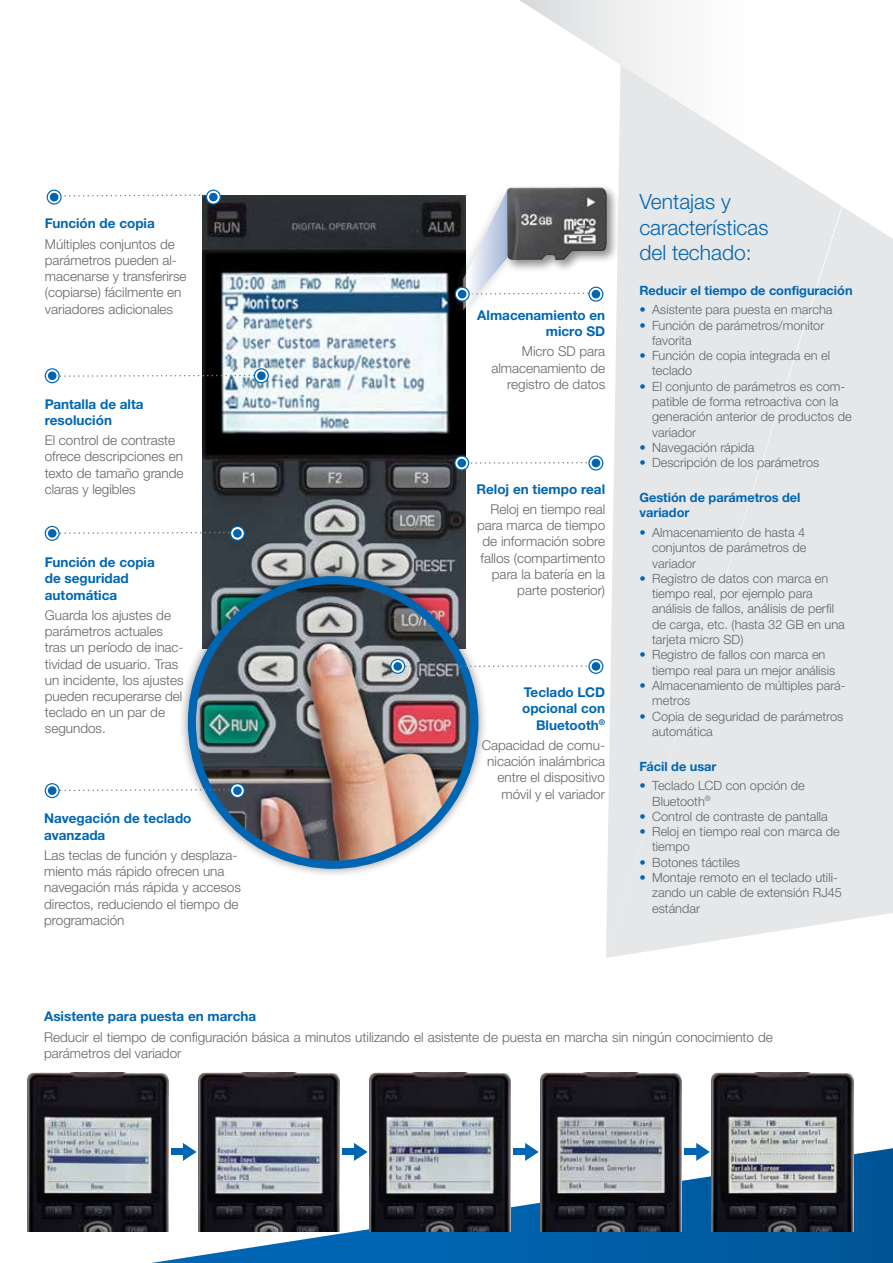
<style>
.page{position:relative;width:893px;height:1263px;background:#fff}
.page>*{position:absolute;margin:0;border:0;box-sizing:border-box;transform-origin:0 0}
.t1{font:300 21px/25.2px "Helvetica Neue LTW1 G";color:#0066b3}
.t2{font:300 13.5px/16.2px "Helvetica Neue LTW1 G";color:#636466}
.t3{font:700 13.5px/16.2px "Helvetica Neue LTW1 G";color:#0066b3}
.t4{font:300 12.75px/15.3px "Helvetica Neue LTW1 G";color:#636466}
.t5{font:700 12.75px/15.3px "Helvetica Neue LTW1 G";color:#0066b3}
.s1{color:#0066b3}
</style>
<div class="page">
<svg style="left:151px;top:1148px;width:742px;height:115px"></svg>
<div style="left:606px;top:239px;width:287px;height:719px;background:#e6e7e8"></div>
<svg style="left:519px;top:0;width:374px;height:239px"></svg>
<div style="left:342px;top:1148px;width:12px;height:7px;background:#0066b3"></div>
<svg style="left:354px;top:1143px;width:14px;height:18px"></svg>
<div style="left:513px;top:1148px;width:13px;height:7px;background:#0066b3"></div>
<svg style="left:525px;top:1143px;width:14px;height:18px"></svg>
<div style="left:684px;top:1148px;width:13px;height:7px;background:#0066b3"></div>
<svg style="left:696px;top:1143px;width:14px;height:18px"></svg>
<img style="left:28px;top:1072px;width:141px;height:159px">
<img style="left:370px;top:1072px;width:141px;height:159px">
<img style="left:712px;top:1072px;width:141px;height:159px">
<img style="left:199px;top:1072px;width:141px;height:159px">
<img style="left:541px;top:1072px;width:141px;height:159px">
<div style="left:171px;top:1148px;width:12px;height:7px;background:#0066b3"></div>
<svg style="left:183px;top:1143px;width:14px;height:18px"></svg>
<img style="left:202px;top:196px;width:263px;height:371px">
<div style="left:179px;top:567px;width:309px;height:311px;background:#000;opacity:.44"></div>
<img style="left:192px;top:580px;width:282px;height:285px">
<div style="left:188px;top:576px;width:290px;height:293px;border:8px solid #0066b3;border-radius:50%"></div>
<svg style="left:469px;top:462px;width:118px;height:2px"></svg>
<svg style="left:405px;top:665px;width:182px;height:2px"></svg>
<svg style="left:60px;top:531px;width:170px;height:4px"></svg>
<svg style="left:60px;top:788px;width:170px;height:4px"></svg>
<svg style="left:60px;top:374px;width:194px;height:4px"></svg>
<svg style="left:61px;top:194px;width:145px;height:3px"></svg>
<div style="left:503px;top:183px;width:117px;height:90px;background:#000;opacity:.44"></div>
<img style="left:517px;top:187px;width:90px;height:73px">
<svg style="left:47px;top:190px;width:14px;height:14px"></svg>
<div style="left:47px;top:190px;width:15px;height:15px;border:1px solid #0066b3;border-radius:50%"></div>
<div style="left:50px;top:193px;width:8px;height:8px;background:#0066b3;border-radius:50%"></div>
<svg style="left:206px;top:190px;width:14px;height:14px"></svg>
<div style="left:206px;top:190px;width:15px;height:15px;border:1px solid #0066b3;border-radius:50%"></div>
<div style="left:209px;top:193px;width:9px;height:8px;background:#0066b3;border-radius:50%"></div>
<svg style="left:254px;top:369px;width:14px;height:14px"></svg>
<div style="left:254px;top:368px;width:15px;height:15px;border:1px solid #0066b3;border-radius:50%"></div>
<div style="left:257px;top:371px;width:9px;height:9px;background:#0066b3;border-radius:50%"></div>
<svg style="left:45px;top:369px;width:14px;height:14px"></svg>
<div style="left:45px;top:368px;width:15px;height:15px;border:1px solid #0066b3;border-radius:50%"></div>
<div style="left:48px;top:371px;width:9px;height:9px;background:#0066b3;border-radius:50%"></div>
<svg style="left:45px;top:526px;width:14px;height:14px"></svg>
<div style="left:45px;top:526px;width:15px;height:15px;border:1px solid #0066b3;border-radius:50%"></div>
<div style="left:48px;top:529px;width:9px;height:9px;background:#0066b3;border-radius:50%"></div>
<svg style="left:231px;top:526px;width:13px;height:14px"></svg>
<div style="left:230px;top:526px;width:15px;height:15px;border:1px solid #0066b3;border-radius:50%"></div>
<div style="left:233px;top:529px;width:9px;height:9px;background:#0066b3;border-radius:50%"></div>
<svg style="left:45px;top:784px;width:14px;height:13px"></svg>
<div style="left:45px;top:783px;width:15px;height:15px;border:1px solid #0066b3;border-radius:50%"></div>
<div style="left:48px;top:786px;width:9px;height:9px;background:#0066b3;border-radius:50%"></div>
<svg style="left:231px;top:784px;width:13px;height:13px"></svg>
<div style="left:230px;top:783px;width:15px;height:15px;border:1px solid #0066b3;border-radius:50%"></div>
<div style="left:233px;top:786px;width:9px;height:9px;background:#0066b3;border-radius:50%"></div>
<svg style="left:589px;top:659px;width:14px;height:14px"></svg>
<div style="left:588px;top:659px;width:15px;height:15px;border:1px solid #0066b3;border-radius:50%"></div>
<div style="left:592px;top:662px;width:8px;height:9px;background:#0066b3;border-radius:50%"></div>
<svg style="left:589px;top:456px;width:14px;height:14px"></svg>
<div style="left:588px;top:455px;width:15px;height:16px;border:1px solid #0066b3;border-radius:50%"></div>
<div style="left:592px;top:459px;width:8px;height:8px;background:#0066b3;border-radius:50%"></div>
<svg style="left:455px;top:456px;width:14px;height:14px"></svg>
<div style="left:454px;top:455px;width:15px;height:16px;border:1px solid #0066b3;border-radius:50%"></div>
<div style="left:457px;top:459px;width:9px;height:8px;background:#0066b3;border-radius:50%"></div>
<svg style="left:589px;top:287px;width:14px;height:14px"></svg>
<div style="left:588px;top:287px;width:15px;height:15px;border:1px solid #0066b3;border-radius:50%"></div>
<div style="left:592px;top:290px;width:8px;height:8px;background:#0066b3;border-radius:50%"></div>
<svg style="left:391px;top:659px;width:14px;height:14px"></svg>
<div style="left:390px;top:659px;width:15px;height:15px;border:1px solid #0066b3;border-radius:50%"></div>
<div style="left:393px;top:662px;width:9px;height:9px;background:#0066b3;border-radius:50%"></div>
<div style="left:453px;top:182px;width:64px;height:136px;background:#808285;opacity:.75"></div>
<svg style="left:463px;top:190px;width:135px;height:120px"></svg>
<svg style="left:455px;top:287px;width:14px;height:14px"></svg>
<div style="left:455px;top:287px;width:15px;height:15px;border:1px solid #0066b3;border-radius:50%"></div>
<div style="left:458px;top:290px;width:8px;height:8px;background:#0066b3;border-radius:50%"></div>
<p class="t3" style="left:45px;top:215px;width:111px">Función de copia</p>
<p class="t2" style="left:45px;top:236px;width:143px">Múltiples conjuntos de parámetros pueden al&shy;macenarse y transferirse (copiarse) fácilmente en variadores adicionales</p>
<p class="t3" style="left:45px;top:395px;width:100px">Pantalla de alta resolución</p>
<p class="t2" style="left:45px;top:432px;width:140px">El control de contraste ofrece descripciones en texto de tamaño grande claras y legibles</p>
<p class="t3" style="left:45px;top:554px;width:111px">Función de copia de seguridad automática</p>
<p class="t2" style="left:45px;top:607px;width:140px">Guarda los ajustes de parámetros actuales tras un período de inac&shy;tividad de usuario. Tras un incidente, los ajustes pueden recuperarse del teclado en un par de segundos.</p>
<p class="t3" style="left:44px;top:810px;width:149px">Navegación de teclado avanzada</p>
<p class="t2" style="left:44px;top:847px;width:198px">Las teclas de función y desplaza&shy;miento más rápido ofrecen una navegación más rápida y accesos directos, reduciendo el tiempo de programación</p>
<p class="t3" style="left:477px;top:307px;width:129px;text-align:right">Almacenamiento en micro SD</p>
<p class="t2" style="left:491px;top:343px;width:115px;text-align:right">Micro SD para almacenamiento de registro de datos</p>
<p class="t3" style="left:476px;top:481px;width:130px">Reloj en tiempo real</p>
<p class="t2" style="left:477px;top:501px;width:130px;text-align:right">Reloj en tiempo real para marca de tiempo de información sobre fallos (compartimento para la batería en la parte posterior)</p>
<p class="t3" style="left:522px;top:684px;width:84px;text-align:right">Teclado LCD opcional con<br>Bluetooth<sup>®</sup></p>
<p class="t2" style="left:482px;top:737px;width:125px;text-align:right">Capacidad de comu&shy;nicación inalámbrica entre el dispositivo móvil y el variador</p>
<h1 class="t1" style="left:639px;top:189px;width:131px">Ventajas y características del techado:</h1>
<p class="t5" style="left:639px;top:282px;width:215px">Reducir el tiempo de configuración</p>
<p class="t4" style="left:639px;top:302px;width:195px"><span class="s1">•</span> Asistente para puesta en marcha</p>
<p class="t4" style="left:652px;top:317px;width:174px;text-indent:-13px"><span class="s1">•</span> Función de parámetros/monitor favorita</p>
<p class="t4" style="left:652px;top:348px;width:179px;text-indent:-13px"><span class="s1">•</span> Función de copia integrada en el teclado</p>
<p class="t4" style="left:652px;top:378px;width:201px;text-indent:-13px"><span class="s1">•</span> El conjunto de parámetros es com&shy;patible de forma retroactiva con la generación anterior de productos de variador</p>
<p class="t4" style="left:639px;top:440px;width:116px"><span class="s1">•</span> Navegación rápida</p>
<p class="t4" style="left:639px;top:455px;width:181px"><span class="s1">•</span> Descripción de los parámetros</p>
<p class="t5" style="left:639px;top:490px;width:163px">Gestión de parámetros del variador</p>
<p class="t4" style="left:652px;top:525px;width:156px;text-align:justify;text-indent:-13px"><span class="s1">•</span> Almacenamiento de hasta 4 conjuntos de parámetros de variador</p>
<p class="t4" style="left:652px;top:571px;width:194px;text-indent:-13px"><span class="s1">•</span> Registro de datos con marca en tiempo real, por ejemplo para análisis de fallos, análisis de perfil de carga, etc. (hasta 32 GB en una tarjeta micro SD)</p>
<p class="t4" style="left:652px;top:647px;width:185px;text-indent:-13px"><span class="s1">•</span> Registro de fallos con marca en tiempo real para un mejor análisis</p>
<p class="t4" style="left:652px;top:678px;width:195px;text-indent:-13px"><span class="s1">•</span> Almacenamiento de múltiples pará&shy;metros</p>
<p class="t4" style="left:652px;top:708px;width:193px;text-indent:-13px"><span class="s1">•</span> Copia de seguridad de parámetros automática</p>
<p class="t5" style="left:639px;top:758px;width:79px">Fácil de usar</p>
<p class="t4" style="left:652px;top:778px;width:154px;text-indent:-13px"><span class="s1">•</span> Teclado LCD con opción de<br>Bluetooth<sup>®</sup></p>
<p class="t4" style="left:639px;top:809px;width:190px"><span class="s1">•</span> Control de contraste de pantalla</p>
<p class="t4" style="left:652px;top:824px;width:189px;text-indent:-13px"><span class="s1">•</span> Reloj en tiempo real con marca de tiempo</p>
<p class="t4" style="left:639px;top:854px;width:102px"><span class="s1">•</span> Botones táctiles</p>
<p class="t4" style="left:652px;top:870px;width:191px;text-indent:-13px"><span class="s1">•</span> Montaje remoto en el teclado utili&shy;zando un cable de extensión RJ45 estándar</p>
<p class="t3" style="left:44px;top:1008px;width:214px">Asistente para puesta en marcha</p>
<p class="t2" style="left:44px;top:1029px;width:730px">Reducir el tiempo de configuración básica a minutos utilizando el asistente de puesta en marcha sin ningún conocimiento de parámetros del variador</p>
</div>
